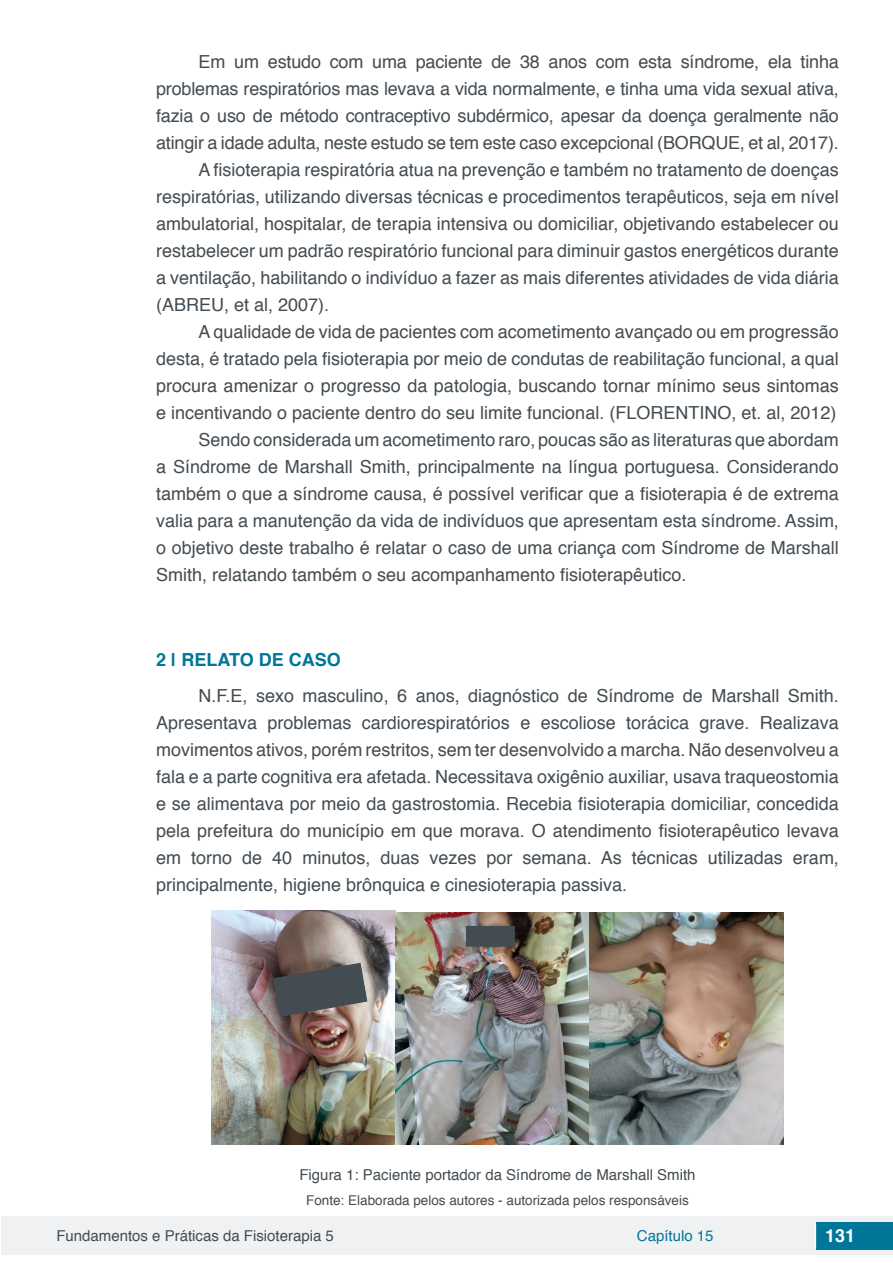
<style>
.page{position:relative;width:893px;height:1263px;background:#fff}
.page>*{position:absolute;margin:0;border:0;box-sizing:border-box;transform-origin:0 0}
.t1{font:18px/27px "Helvetica";color:#434c52;text-align:justify}
.t2{font:700 18px "Helvetica";color:#007699}
.t3{font:700 18px "Helvetica";color:#fff}
.t4{font:15px "Helvetica";color:#434c52}
.t5{font:15px "Helvetica";color:#007699}
.t6{font:13.5px "Helvetica";color:#434c52}
</style>
<div class="page">
<div style="left:1px;top:1216px;width:891px;height:38px;background:#f0f1f2"></div>
<div style="left:816px;top:1222px;width:77px;height:27px;background:#007699"></div>
<svg style="left:815px;top:1224px;width:1px;height:24px"></svg>
<img style="left:212px;top:911px;width:571px;height:234px">
<svg style="left:466px;top:926px;width:48px;height:20px"></svg>
<div style="left:467px;top:927px;width:47px;height:19px;border:1px solid #434c52"></div>
<svg style="left:274px;top:963px;width:93px;height:53px;background:#565658"></svg>
<p class="t1" style="left:199px;top:48px;width:642px">Em um estudo com uma paciente de 38 anos com esta síndrome, ela tinha</p>
<p class="t1" style="left:156px;top:75px;width:684px">problemas respiratórios mas levava a vida normalmente, e tinha uma vida sexual ativa,</p>
<p class="t1" style="left:156px;top:102px;width:684px">fazia o uso de método contraceptivo subdérmico, apesar da doença geralmente não</p>
<p class="t1" style="left:156px;top:129px;width:684px">atingir a idade adulta, neste estudo se tem este caso excepcional (BORQUE, et al, 2017).</p>
<p class="t1" style="left:199px;top:156px;width:642px">A fisioterapia respiratória atua na prevenção e também no tratamento de doenças</p>
<p class="t1" style="left:156px;top:183px;width:684px">respiratórias, utilizando diversas técnicas e procedimentos terapêuticos, seja em nível</p>
<p class="t1" style="left:156px;top:210px;width:684px">ambulatorial, hospitalar, de terapia intensiva ou domiciliar, objetivando estabelecer ou</p>
<p class="t1" style="left:156px;top:237px;width:684px">restabelecer um padrão respiratório funcional para diminuir gastos energéticos durante</p>
<p class="t1" style="left:156px;top:264px;width:684px">a ventilação, habilitando o indivíduo a fazer as mais diferentes atividades de vida diária</p>
<p class="t1" style="left:156px;top:291px;width:175px">(ABREU, et al, 2007).</p>
<p class="t1" style="left:199px;top:318px;width:642px">A qualidade de vida de pacientes com acometimento avançado ou em progressão</p>
<p class="t1" style="left:156px;top:345px;width:684px">desta, é tratado pela fisioterapia por meio de condutas de reabilitação funcional, a qual</p>
<p class="t1" style="left:156px;top:372px;width:684px">procura amenizar o progresso da patologia, buscando tornar mínimo seus sintomas</p>
<p class="t1" style="left:156px;top:399px;width:682px">e incentivando o paciente dentro do seu limite funcional. (FLORENTINO, et. al, 2012)</p>
<p class="t1" style="left:199px;top:426px;width:642px">Sendo considerada um acometimento raro, poucas são as literaturas que abordam</p>
<p class="t1" style="left:156px;top:453px;width:684px">a Síndrome de Marshall Smith, principalmente na língua portuguesa. Considerando</p>
<p class="t1" style="left:156px;top:480px;width:684px">também o que a síndrome causa, é possível verificar que a fisioterapia é de extrema</p>
<p class="t1" style="left:156px;top:507px;width:684px">valia para a manutenção da vida de indivíduos que apresentam esta síndrome. Assim,</p>
<p class="t1" style="left:156px;top:534px;width:684px">o objetivo deste trabalho é relatar o caso de uma criança com Síndrome de Marshall</p>
<p class="t1" style="left:156px;top:561px;width:532px">Smith, relatando também o seu acompanhamento fisioterapêutico.</p>
<p class="t2" style="left:156px;top:645px;width:186px">2 | RELATO DE CASO</p>
<p class="t1" style="left:156px;top:682px;width:684px;text-indent:43px">N.F.E, sexo masculino, 6 anos, diagnóstico de Síndrome de Marshall Smith.<br>Apresentava problemas cardiorespiratórios e escoliose torácica grave. Realizava movimentos ativos, porém restritos, sem ter desenvolvido a marcha. Não desenvolveu a fala e a parte cognitiva era afetada. Necessitava oxigênio auxiliar, usava traqueostomia e se alimentava por meio da gastrostomia. Recebia fisioterapia domiciliar, concedida pela prefeitura do município em que morava. O atendimento fisioterapêutico levava em torno de 40 minutos, duas vezes por semana. As técnicas utilizadas eram, principalmente, higiene brônquica e cinesioterapia passiva.</p>
<p class="t4" style="left:299px;top:1163px;width:397px">Figura 1: Paciente portador da Síndrome de Marshall Smith</p>
<p class="t6" style="left:306px;top:1189px;width:384px">Fonte: Elaborada pelos autores - autorizada pelos responsáveis</p>
<p class="t4" style="left:56px;top:1224px;width:279px">Fundamentos e Práticas da Fisioterapia 5</p>
<p class="t5" style="left:637px;top:1224px;width:78px">Capítulo 15</p>
<p class="t3" style="left:825px;top:1221px;width:32px">131</p>
</div>
